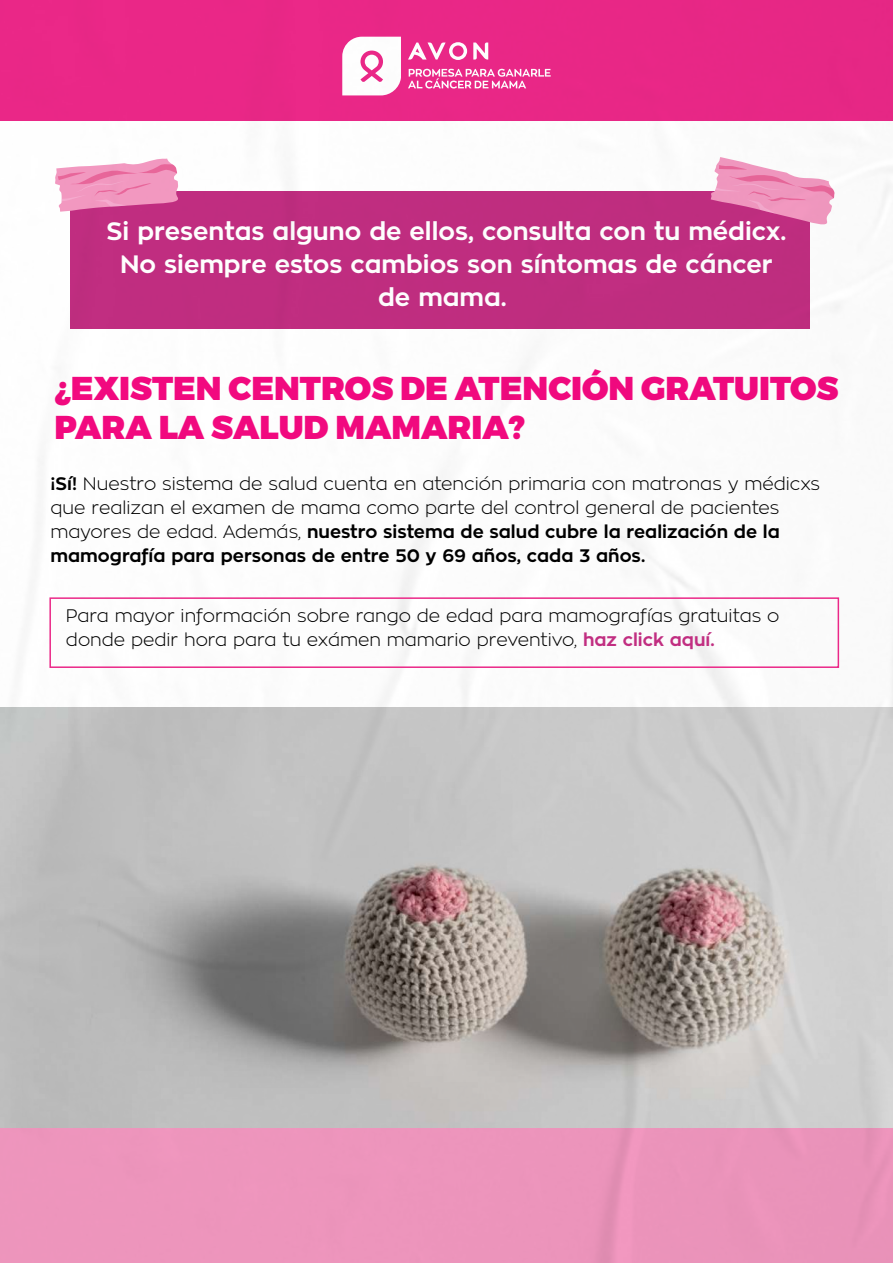
<style>
.page{position:relative;width:893px;height:1263px;background:#fff}
.page>*{position:absolute;margin:0;border:0;box-sizing:border-box;transform-origin:0 0}
.t1{font:900 33px/39.6px "Montserrat";color:#f30a80}
.t2{font:700 24.9px/32.7px "Zona Pro";color:#fff;text-align:center}
.t3{font:300 18px/24px "Zona Pro";color:#000}
.s1{font-weight:700}
.s2{font-weight:700;color:#c12e81}
</style>
<div class="page">
<img style="left:0;top:0;width:893px;height:1263px">
<div style="left:49px;top:597px;width:790px;height:71px;border:2px solid #eb2888"></div>
<h2 class="t2" style="left:106px;top:215px;width:681px">Si presentas alguno de ellos, consulta con tu médicx.<br>No siempre estos cambios son síntomas de cáncer de mama.</h2>
<h1 class="t1" style="left:54px;top:369px;width:786px">¿EXISTEN CENTROS DE ATENCIÓN GRATUITOS<br>PARA LA SALUD MAMARIA?</h1>
<p class="t3" style="left:51px;top:472px;width:771px"><span class="s1">¡Sí!</span> Nuestro sistema de salud cuenta en atención primaria con matronas y médicxs que realizan el examen de mama como parte del control general de pacientes mayores de edad. Además, <span class="s1">nuestro sistema de salud cubre la realización de la mamografía para personas de entre 50 y 69 años, cada 3 años.</span></p>
<p class="t3" style="left:66px;top:604px;width:715px">Para mayor información sobre rango de edad para mamografías gratuitas o donde pedir hora para tu exámen mamario preventivo, <span class="s2">haz click aquí.</span></p>
</div>
